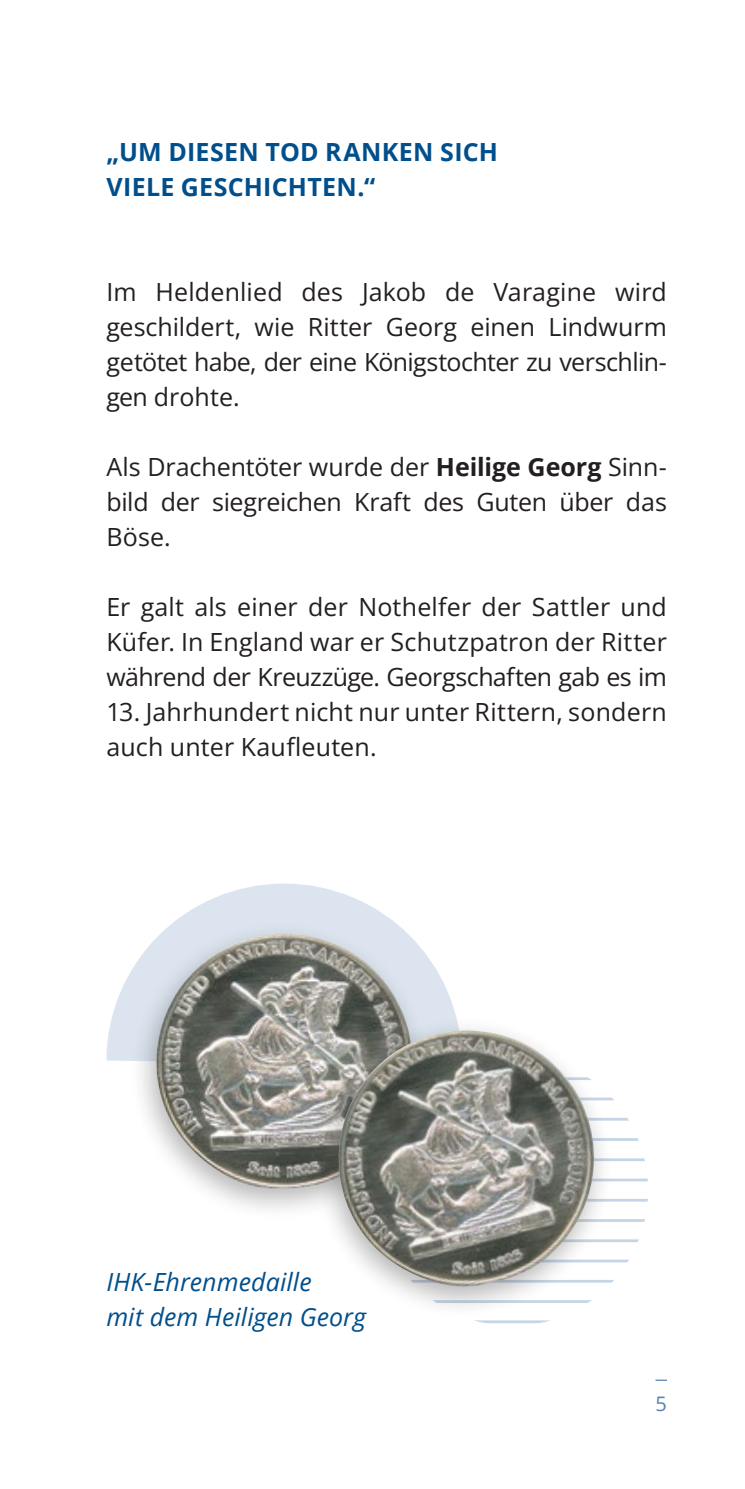
<style>
.page{position:relative;width:745px;height:1489px;background:#fff}
.page>*{position:absolute;margin:0;border:0;box-sizing:border-box;transform-origin:0 0}
.t1{font:25px/35px "Open Sans";letter-spacing:-.01em;color:#231f20;text-align:justify}
.t2{font:700 25px/35px "Open Sans";letter-spacing:.01em;color:#004f8c}
.t3{font:italic 25px/35px "Open Sans";letter-spacing:.005em;color:#004f8c}
.t4{font:20px "Open Sans";color:#597fb1}
.s1{font-weight:700}
</style>
<div class="page">
<svg style="left:106px;top:883px;width:350px;height:178px"></svg>
<hr style="left:376px;top:1056px;width:271px;height:3px;background:#c5d5e5">
<hr style="left:376px;top:1077px;width:271px;height:3px;background:#c5d5e5">
<hr style="left:376px;top:1097px;width:271px;height:3px;background:#c5d5e5">
<hr style="left:376px;top:1117px;width:271px;height:3px;background:#c5d5e5">
<hr style="left:376px;top:1137px;width:271px;height:3px;background:#c5d5e5">
<hr style="left:376px;top:1158px;width:271px;height:3px;background:#c5d5e5">
<hr style="left:376px;top:1178px;width:271px;height:3px;background:#c5d5e5">
<hr style="left:376px;top:1198px;width:271px;height:3px;background:#c5d5e5">
<hr style="left:376px;top:1218px;width:271px;height:3px;background:#c5d5e5">
<hr style="left:376px;top:1239px;width:271px;height:3px;background:#c5d5e5">
<hr style="left:376px;top:1259px;width:271px;height:3px;background:#c5d5e5">
<hr style="left:376px;top:1279px;width:271px;height:3px;background:#c5d5e5">
<hr style="left:376px;top:1299px;width:271px;height:3px;background:#c5d5e5">
<hr style="left:376px;top:1320px;width:271px;height:3px;background:#c5d5e5">
<div style="left:129px;top:919px;width:302px;height:301px;background:#231f20;opacity:.33"></div>
<img style="left:156px;top:933px;width:256px;height:255px">
<div style="left:311px;top:1015px;width:302px;height:303px;background:#231f20;opacity:.33"></div>
<img style="left:337px;top:1030px;width:260px;height:257px">
<p class="t2" style="left:106px;top:134px;width:393px">„UM DIESEN TOD RANKEN SICH<br>VIELE GESCHICHTEN.“</p>
<p class="t1" style="left:106px;top:274px;width:561px">Im Heldenlied des Jakob de Varagine wird geschildert, wie Ritter Georg einen Lindwurm getötet habe, der eine Königstochter zu verschlin&shy;gen drohte.</p>
<p class="t1" style="left:106px;top:449px;width:561px">Als Drachentöter wurde der <span class="s1">Heilige Georg</span> Sinn&shy;bild der siegreichen Kraft des Guten über das Böse.</p>
<p class="t1" style="left:106px;top:589px;width:561px">Er galt als einer der Nothelfer der Sattler und Küfer. In England war er Schutzpatron der Ritter während der Kreuzzüge. Georgschaften gab es im</p>
<p class="t1" style="left:106px;top:694px;width:561px">13. Jahrhundert nicht nur unter Rittern, sondern auch unter Kaufleuten.</p>
<p class="t3" style="left:106px;top:1263px;width:261px">IHK-Ehrenmedaille<br>mit dem Heiligen Georg</p>
<p class="t4" style="left:655px;top:1389px;width:13px">5</p>
</div>
